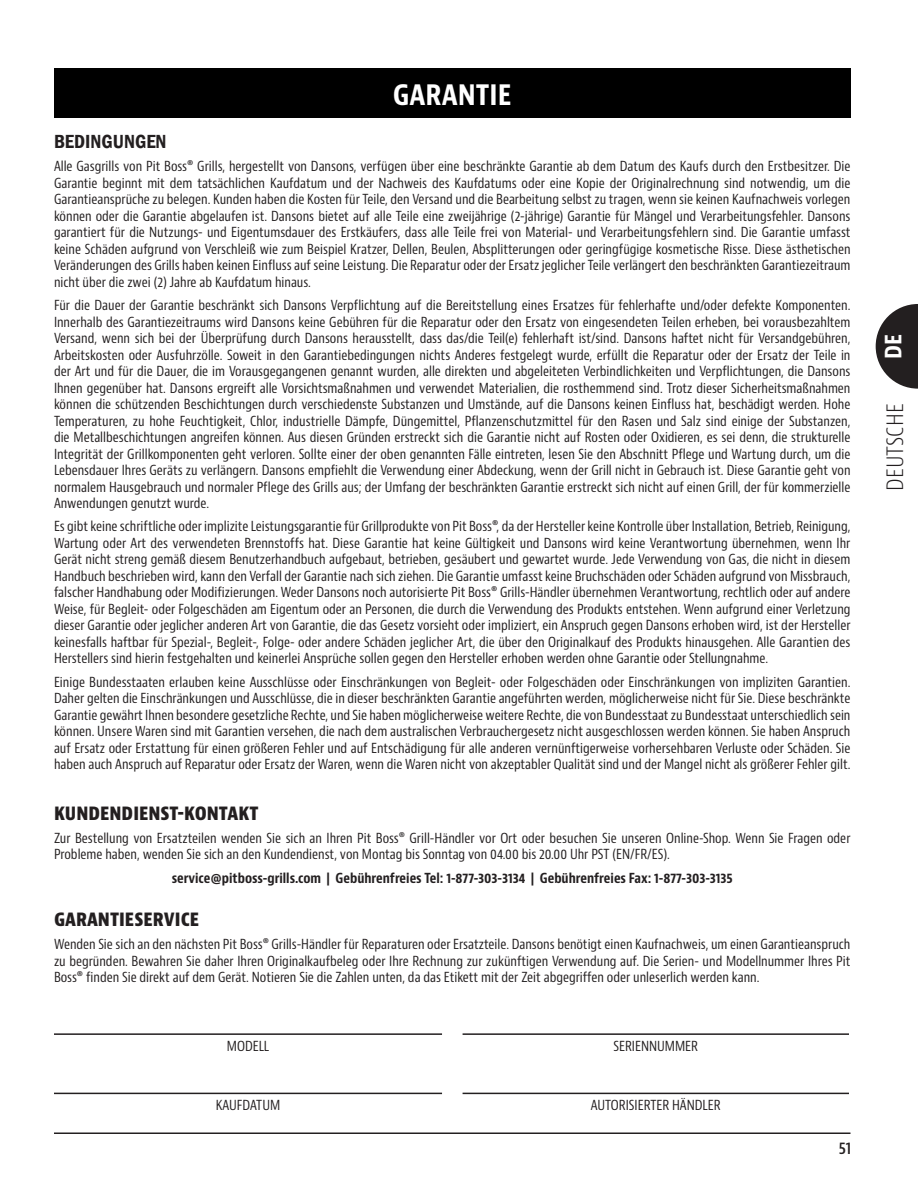
<style>
.page{position:relative;width:918px;height:1188px;background:#fff}
.page>*{position:absolute;margin:0;border:0;box-sizing:border-box;transform-origin:0 0}
.TXT{font:700 condensed 30px "Bernino Sans";color:#fff}
.t1{font:300 condensed 24px "Bernina Sans";color:#231f20}
.t2{font:700 condensed 24px "Bernina Sans";color:#fff}
.TXT-2{font:700 condensed 19.5px "Bernino Sans";color:#231f20}
.TXT-3{font:600 condensed 19.5px "Franklin Gothic";color:#231f20}
.t3{font:600 condensed 16.5px "Bernino Sans";color:#231f20}
.TXT-4{font:condensed 13.5px/16.5px "Bernino Sans";color:#231f20;text-align:justify}
.TXT-5{font:700 condensed 13.5px "Bernino Sans";color:#231f20}
</style>
<div class="page">
<hr style="left:54px;top:1132px;width:796px;height:2px;background:#231f20">
<svg style="left:876px;top:304px;width:42px;height:85px"></svg>
<div style="left:54px;top:68px;width:796px;height:50px;background:#000"></div>
<hr style="left:54px;top:1033px;width:388px;height:2px;background:#231f20">
<hr style="left:54px;top:1093px;width:388px;height:1px;background:#231f20">
<hr style="left:463px;top:1093px;width:386px;height:1px;background:#231f20">
<hr style="left:463px;top:1033px;width:386px;height:2px;background:#231f20">
<p class="TXT" style="left:393px;top:76px;width:120px">GARANTIE</p>
<p class="TXT-3" style="left:54px;top:129px;width:114px">BEDINGUNGEN</p>
<p class="TXT-4" style="left:54px;top:159px;width:798px">Alle Gasgrills von Pit Boss® Grills, hergestellt von Dansons, verfügen über eine beschränkte Garantie ab dem Datum des Kaufs durch den Erstbesitzer. Die Garantie beginnt mit dem tatsächlichen Kaufdatum und der Nachweis des Kaufdatums oder eine Kopie der Originalrechnung sind notwendig, um die Garantieansprüche zu belegen. Kunden haben die Kosten für Teile, den Versand und die Bearbeitung selbst zu tragen, wenn sie keinen Kaufnachweis vorlegen können oder die Garantie abgelaufen ist. Dansons bietet auf alle Teile eine zweijährige (2-jährige) Garantie für Mängel und Verarbeitungsfehler. Dansons garantiert für die Nutzungs- und Eigentumsdauer des Erstkäufers, dass alle Teile frei von Material- und Verarbeitungsfehlern sind. Die Garantie umfasst keine Schäden aufgrund von Verschleiß wie zum Beispiel Kratzer, Dellen, Beulen, Absplitterungen oder geringfügige kosmetische Risse. Diese ästhetischen Veränderungen des Grills haben keinen Einfluss auf seine Leistung. Die Reparatur oder der Ersatz jeglicher Teile verlängert den beschränkten Garantiezeitraum nicht über die zwei (2) Jahre ab Kaufdatum hinaus.</p>
<p class="TXT-4" style="left:54px;top:297px;width:798px">Für die Dauer der Garantie beschränkt sich Dansons Verpflichtung auf die Bereitstellung eines Ersatzes für fehlerhafte und/oder defekte Komponenten.<br>Innerhalb des Garantiezeitraums wird Dansons keine Gebühren für die Reparatur oder den Ersatz von eingesendeten Teilen erheben, bei vorausbezahltem Versand, wenn sich bei der Überprüfung durch Dansons herausstellt, dass das/die Teil(e) fehlerhaft ist/sind. Dansons haftet nicht für Versandgebühren, Arbeitskosten oder Ausfuhrzölle. Soweit in den Garantiebedingungen nichts Anderes festgelegt wurde, erfüllt die Reparatur oder der Ersatz der Teile in der Art und für die Dauer, die im Vorausgegangenen genannt wurden, alle direkten und abgeleiteten Verbindlichkeiten und Verpflichtungen, die Dansons Ihnen gegenüber hat. Dansons ergreift alle Vorsichtsmaßnahmen und verwendet Materialien, die rosthemmend sind. Trotz dieser Sicherheitsmaßnahmen können die schützenden Beschichtungen durch verschiedenste Substanzen und Umstände, auf die Dansons keinen Einfluss hat, beschädigt werden. Hohe Temperaturen, zu hohe Feuchtigkeit, Chlor, industrielle Dämpfe, Düngemittel, Pflanzenschutzmittel für den Rasen und Salz sind einige der Substanzen, die Metallbeschichtungen angreifen können. Aus diesen Gründen erstreckt sich die Garantie nicht auf Rosten oder Oxidieren, es sei denn, die strukturelle Integrität der Grillkomponenten geht verloren. Sollte einer der oben genannten Fälle eintreten, lesen Sie den Abschnitt Pflege und Wartung durch, um die Lebensdauer Ihres Geräts zu verlängern. Dansons empfiehlt die Verwendung einer Abdeckung, wenn der Grill nicht in Gebrauch ist. Diese Garantie geht von normalem Hausgebrauch und normaler Pflege des Grills aus; der Umfang der beschränkten Garantie erstreckt sich nicht auf einen Grill, der für kommerzielle Anwendungen genutzt wurde.</p>
<p class="TXT-4" style="left:54px;top:519px;width:798px">Es gibt keine schriftliche oder implizite Leistungsgarantie für Grillprodukte von Pit Boss®, da der Hersteller keine Kontrolle über Installation, Betrieb, Reinigung, Wartung oder Art des verwendeten Brennstoffs hat. Diese Garantie hat keine Gültigkeit und Dansons wird keine Verantwortung übernehmen, wenn Ihr Gerät nicht streng gemäß diesem Benutzerhandbuch aufgebaut, betrieben, gesäubert und gewartet wurde. Jede Verwendung von Gas, die nicht in diesem Handbuch beschrieben wird, kann den Verfall der Garantie nach sich ziehen. Die Garantie umfasst keine Bruchschäden oder Schäden aufgrund von Missbrauch, falscher Handhabung oder Modifizierungen. Weder Dansons noch autorisierte Pit Boss® Grills-Händler übernehmen Verantwortung, rechtlich oder auf andere Weise, für Begleit- oder Folgeschäden am Eigentum oder an Personen, die durch die Verwendung des Produkts entstehen. Wenn aufgrund einer Verletzung dieser Garantie oder jeglicher anderen Art von Garantie, die das Gesetz vorsieht oder impliziert, ein Anspruch gegen Dansons erhoben wird, ist der Hersteller keinesfalls haftbar für Spezial-, Begleit-, Folge- oder andere Schäden jeglicher Art, die über den Originalkauf des Produkts hinausgehen. Alle Garantien des Herstellers sind hierin festgehalten und keinerlei Ansprüche sollen gegen den Hersteller erhoben werden ohne Garantie oder Stellungnahme.</p>
<p class="TXT-4" style="left:54px;top:674px;width:798px">Einige Bundesstaaten erlauben keine Ausschlüsse oder Einschränkungen von Begleit‑ oder Folgeschäden oder Einschränkungen von impliziten Garantien.<br>Daher gelten die Einschränkungen und Ausschlüsse, die in dieser beschränkten Garantie angeführten werden, möglicherweise nicht für Sie. Diese beschränkte Garantie gewährt Ihnen besondere gesetzliche Rechte, und Sie haben möglicherweise weitere Rechte, die von Bundesstaat zu Bundesstaat unterschiedlich sein können. Unsere Waren sind mit Garantien versehen, die nach dem australischen Verbrauchergesetz nicht ausgeschlossen werden können. Sie haben Anspruch auf Ersatz oder Erstattung für einen größeren Fehler und auf Entschädigung für alle anderen vernünftigerweise vorhersehbaren Verluste oder Schäden. Sie haben auch Anspruch auf Reparatur oder Ersatz der Waren, wenn die Waren nicht von akzeptabler Qualität sind und der Mangel nicht als größerer Fehler gilt.</p>
<p class="TXT-2" style="left:54px;top:800px;width:206px">KUNDENDIENST-KONTAKT</p>
<p class="TXT-4" style="left:54px;top:830px;width:798px">Zur Bestellung von Ersatzteilen wenden Sie sich an Ihren Pit Boss® Grill-Händler vor Ort oder besuchen Sie unseren Online-Shop. Wenn Sie Fragen oder<br>Probleme haben, wenden Sie sich an den Kundendienst, von Montag bis Sonntag von 04.00 bis 20.00 Uhr PST (EN/FR/ES).</p>
<p class="TXT-5" style="left:172px;top:869px;width:563px">service@pitboss-grills.com | Gebührenfreies Tel: 1-877-303-3134 | Gebührenfreies Fax: 1-877-303-3135</p>
<p class="TXT-2" style="left:54px;top:907px;width:147px">GARANTIESERVICE</p>
<p class="TXT-4" style="left:54px;top:937px;width:798px">Wenden Sie sich an den nächsten Pit Boss® Grills-Händler für Reparaturen oder Ersatzteile. Dansons benötigt einen Kaufnachweis, um einen Garantieanspruch zu begründen. Bewahren Sie daher Ihren Originalkaufbeleg oder Ihre Rechnung zur zukünftigen Verwendung auf. Die Serien- und Modellnummer Ihres Pit Boss® finden Sie direkt auf dem Gerät. Notieren Sie die Zahlen unten, da das Etikett mit der Zeit abgegriffen oder unleserlich werden kann.</p>
<p class="TXT-4" style="left:227px;top:1038px;width:44px">MODELL</p>
<p class="TXT-4" style="left:613px;top:1038px;width:86px">SERIENNUMMER</p>
<p class="TXT-4" style="left:216px;top:1097px;width:66px">KAUFDATUM</p>
<p class="TXT-4" style="left:591px;top:1097px;width:131px">AUTORISIERTER HÄNDLER</p>
<p class="t3" style="left:839px;top:1138px;width:14px">51</p>
<h2 class="t2" style="left:878px;top:359px;width:27px;rotate:-90deg">DE</h2>
<h2 class="t1" style="left:880px;top:491px;width:88px;rotate:-90deg">DEUTSCHE</h2>
</div>
